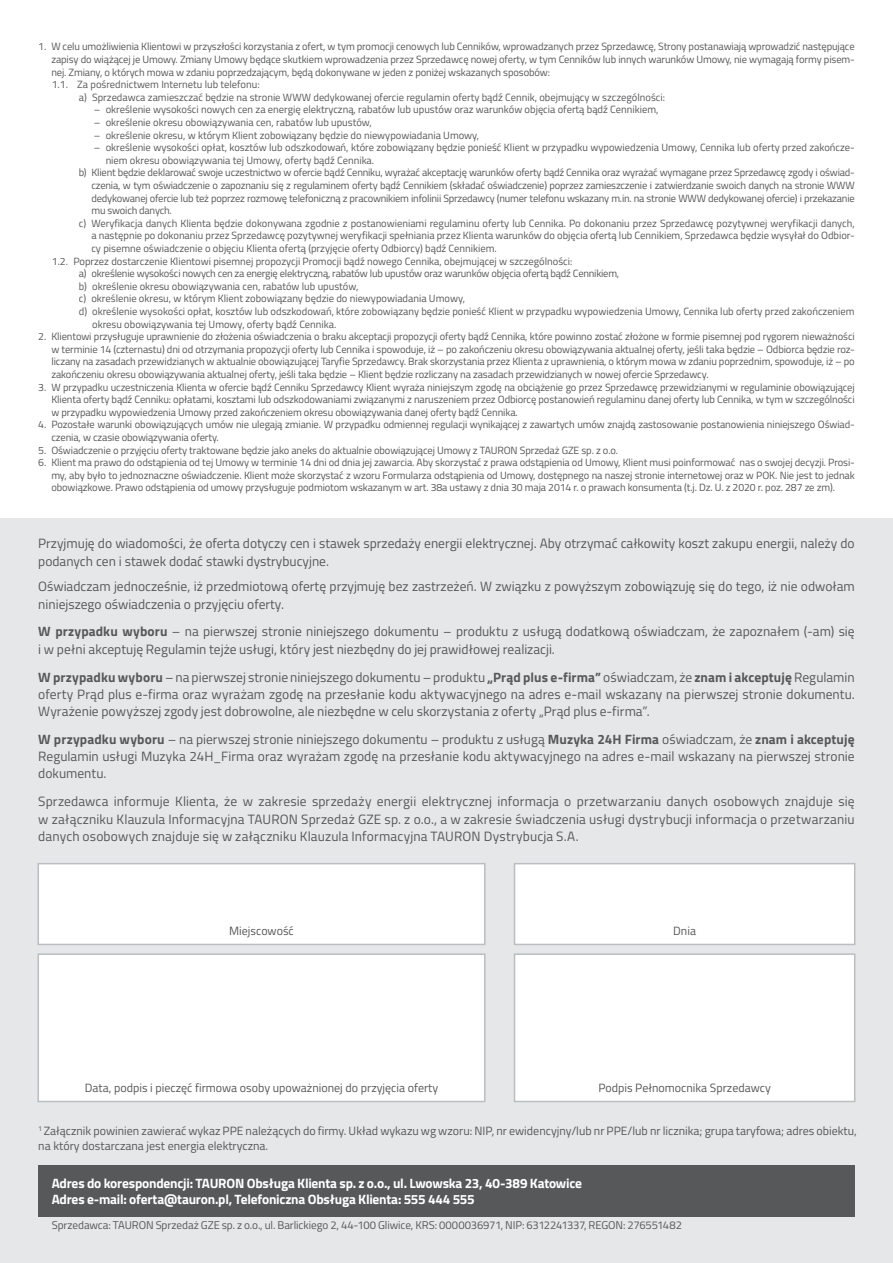
<style>
.page{position:relative;width:893px;height:1263px;background:#fff}
.page>*{position:absolute;margin:0;border:0;box-sizing:border-box;transform-origin:0 0}
.t1{font:13.5px/17.2px "Titillium";color:#57585a}
.t2{font:700 13.5px/16.2px "Titillium";letter-spacing:-.015em;color:#fff}
.t3{font:12px/14.4px "Titillium";color:#57585a}
.t4{font:11.25px "Titillium";letter-spacing:-.01em;color:#57585a}
.t5{font:10.5px/12.6px "Titillium";letter-spacing:-.01em;color:#57585a;text-align:justify}
.s1{font-weight:700}
</style>
<div class="page">
<div style="left:0;top:519px;width:893px;height:744px;background:#e6e7e9"></div>
<div style="left:38px;top:864px;width:447px;height:80px;background:#fff"></div>
<div style="left:38px;top:863px;width:447px;height:82px;border:2px solid #bcbdc0"></div>
<div style="left:514px;top:864px;width:341px;height:80px;background:#fff"></div>
<div style="left:514px;top:863px;width:341px;height:82px;border:2px solid #bcbdc0"></div>
<div style="left:38px;top:954px;width:447px;height:147px;background:#fff"></div>
<div style="left:38px;top:953px;width:447px;height:149px;border:2px solid #bcbdc0"></div>
<div style="left:514px;top:954px;width:341px;height:147px;background:#fff"></div>
<div style="left:514px;top:953px;width:341px;height:149px;border:2px solid #bcbdc0"></div>
<div style="left:38px;top:1165px;width:817px;height:51px;background:#57585a"></div>
<p class="t5" style="left:38px;top:40px;width:818px">1. W celu umożliwienia Klientowi w przyszłości korzystania z ofert, w tym promocji cenowych lub Cenników, wprowadzanych przez Sprzedawcę, Strony postanawiają wprowadzić następujące</p>
<p class="t5" style="left:51px;top:53px;width:805px">zapisy do wiążącej je Umowy. Zmiany Umowy będące skutkiem wprowadzenia przez Sprzedawcę nowej oferty, w tym Cenników lub innych warunków Umowy, nie wymagają formy pisem-</p>
<p class="t5" style="left:51px;top:65px;width:500px">nej. Zmiany, o których mowa w zdaniu poprzedzającym, będą dokonywane w jeden z poniżej wskazanych sposobów:</p>
<p class="t5" style="left:52px;top:78px;width:209px">1.1. Za pośrednictwem Internetu lub telefonu:</p>
<p class="t5" style="left:79px;top:90px;width:588px">a) Sprzedawca zamieszczać będzie na stronie WWW dedykowanej ofercie regulamin oferty bądź Cennik, obejmujący w szczególności:</p>
<p class="t5" style="left:94px;top:103px;width:566px">– określenie wysokości nowych cen za energię elektryczną, rabatów lub upustów oraz warunków objęcia ofertą bądź Cennikiem,</p>
<p class="t5" style="left:94px;top:116px;width:280px">– określenie okresu obowiązywania cen, rabatów lub upustów,</p>
<p class="t5" style="left:94px;top:128px;width:387px">– określenie okresu, w którym Klient zobowiązany będzie do niewypowiadania Umowy,</p>
<p class="t5" style="left:94px;top:141px;width:762px">– określenie wysokości opłat, kosztów lub odszkodowań, które zobowiązany będzie ponieść Klient w przypadku wypowiedzenia Umowy, Cennika lub oferty przed zakończe-</p>
<p class="t5" style="left:106px;top:153px;width:270px">niem okresu obowiązywania tej Umowy, oferty bądź Cennika.</p>
<p class="t5" style="left:79px;top:166px;width:777px">b) Klient będzie deklarować swoje uczestnictwo w ofercie bądź Cenniku, wyrażać akceptację warunków oferty bądź Cennika oraz wyrażać wymagane przez Sprzedawcę zgody i oświad-</p>
<p class="t5" style="left:92px;top:179px;width:765px">czenia, w tym oświadczenie o zapoznaniu się z regulaminem oferty bądź Cennikiem (składać oświadczenie) poprzez zamieszczenie i zatwierdzanie swoich danych na stronie WWW</p>
<p class="t5" style="left:92px;top:191px;width:765px">dedykowanej ofercie lub też poprzez rozmowę telefoniczną z pracownikiem infolinii Sprzedawcy (numer telefonu wskazany m.in. na stronie WWW dedykowanej ofercie) i przekazanie</p>
<p class="t5" style="left:92px;top:204px;width:82px">mu swoich danych.</p>
<p class="t5" style="left:79px;top:216px;width:777px">c) Weryfikacja danych Klienta będzie dokonywana zgodnie z postanowieniami regulaminu oferty lub Cennika. Po dokonaniu przez Sprzedawcę pozytywnej weryfikacji danych,</p>
<p class="t5" style="left:91px;top:229px;width:765px">a następnie po dokonaniu przez Sprzedawcę pozytywnej weryfikacji spełniania przez Klienta warunków do objęcia ofertą lub Cennikiem, Sprzedawca będzie wysyłał do Odbior-</p>
<p class="t5" style="left:91px;top:242px;width:407px">cy pisemne oświadczenie o objęciu Klienta ofertą (przyjęcie oferty Odbiorcy) bądź Cennikiem.</p>
<p class="t5" style="left:52px;top:254px;width:522px">1.2. Poprzez dostarczenie Klientowi pisemnej propozycji Promocji bądź nowego Cennika, obejmującej w szczególności:</p>
<p class="t5" style="left:79px;top:267px;width:542px">a) określenie wysokości nowych cen za energię elektryczną, rabatów lub upustów oraz warunków objęcia ofertą bądź Cennikiem,</p>
<p class="t5" style="left:79px;top:279px;width:281px">b) określenie okresu obowiązywania cen, rabatów lub upustów,</p>
<p class="t5" style="left:79px;top:292px;width:388px">c) określenie okresu, w którym Klient zobowiązany będzie do niewypowiadania Umowy,</p>
<p class="t5" style="left:79px;top:305px;width:777px">d) określenie wysokości opłat, kosztów lub odszkodowań, które zobowiązany będzie ponieść Klient w przypadku wypowiedzenia Umowy, Cennika lub oferty przed zakończeniem</p>
<p class="t5" style="left:92px;top:317px;width:246px">okresu obowiązywania tej Umowy, oferty bądź Cennika.</p>
<p class="t5" style="left:51px;top:330px;width:805px;text-indent:-13px">2. Klientowi przysługuje uprawnienie do złożenia oświadczenia o braku akceptacji propozycji oferty bądź Cennika, które powinno zostać złożone w formie pisemnej pod rygorem nieważności w terminie 14 (czternastu) dni od otrzymania propozycji oferty lub Cennika i spowoduje, iż – po zakończeniu okresu obowiązywania aktualnej oferty, jeśli taka będzie – Odbiorca będzie roz&shy;liczany na zasadach przewidzianych w aktualnie obowiązującej Taryfie Sprzedawcy. Brak skorzystania przez Klienta z uprawnienia, o którym mowa w zdaniu poprzednim, spowoduje, iż – po zakończeniu okresu obowiązywania aktualnej oferty, jeśli taka będzie – Klient będzie rozliczany na zasadach przewidzianych w nowej ofercie Sprzedawcy.</p>
<p class="t5" style="left:51px;top:380px;width:805px;text-indent:-13px">3. W przypadku uczestniczenia Klienta w ofercie bądź Cenniku Sprzedawcy Klient wyraża niniejszym zgodę na obciążenie go przez Sprzedawcę przewidzianymi w regulaminie obowiązującej Klienta oferty bądź Cenniku: opłatami, kosztami lub odszkodowaniami związanymi z naruszeniem przez Odbiorcę postanowień regulaminu danej oferty lub Cennika, w tym w szczególności w przypadku wypowiedzenia Umowy przed zakończeniem okresu obowiązywania danej oferty bądź Cennika.</p>
<p class="t5" style="left:51px;top:418px;width:805px;text-indent:-13px">4. Pozostałe warunki obowiązujących umów nie ulegają zmianie. W przypadku odmiennej regulacji wynikającej z zawartych umów znajdą zastosowanie postanowienia niniejszego Oświad&shy;czenia, w czasie obowiązywania oferty.</p>
<p class="t5" style="left:38px;top:443px;width:581px">5. Oświadczenie o przyjęciu oferty traktowane będzie jako aneks do aktualnie obowiązującej Umowy z TAURON Sprzedaż GZE sp. z o.o.</p>
<p class="t5" style="left:51px;top:456px;width:805px;text-indent:-13px">6. Klient ma prawo do odstąpienia od tej Umowy w terminie 14 dni od dnia jej zawarcia. Aby skorzystać z prawa odstąpienia od Umowy, Klient musi poinformować nas o swojej decyzji. Prosi&shy;my, aby było to jednoznaczne oświadczenie. Klient może skorzystać z wzoru Formularza odstąpienia od Umowy, dostępnego na naszej stronie internetowej oraz w POK. Nie jest to jednak obowiązkowe. Prawo odstąpienia od umowy przysługuje podmiotom wskazanym w art. 38a ustawy z dnia 30 maja 2014 r. o prawach konsumenta (t.j. Dz. U. z 2020 r. poz. 287 ze zm).</p>
<p class="t1" style="left:38px;top:534px;width:818px">Przyjmuję do wiadomości, że oferta dotyczy cen i stawek sprzedaży energii elektrycznej. Aby otrzymać całkowity koszt zakupu energii, należy do podanych cen i stawek dodać stawki dystrybucyjne.</p>
<p class="t1" style="left:38px;top:577px;width:818px">Oświadczam jednocześnie, iż przedmiotową ofertę przyjmuję bez zastrzeżeń. W związku z powyższym zobowiązuję się do tego, iż nie odwołam niniejszego oświadczenia o przyjęciu oferty.</p>
<p class="t1" style="left:38px;top:622px;width:818px"><span class="s1">W przypadku wyboru</span> – na pierwszej stronie niniejszego dokumentu – produktu z usługą dodatkową oświadczam, że zapoznałem (-am) się i w pełni akceptuję Regulamin tejże usługi, który jest niezbędny do jej prawidłowej realizacji.</p>
<p class="t1" style="left:38px;top:667px;width:818px;text-align:justify"><span class="s1">W przypadku wyboru</span> – na pierwszej stronie niniejszego dokumentu – produktu <span class="s1">„Prąd plus e-firma”</span> oświadczam, że <span class="s1">znam i akceptuję</span> Regulamin oferty Prąd plus e-firma oraz wyrażam zgodę na przesłanie kodu aktywacyjnego na adres e-mail wskazany na pierwszej stronie dokumentu.<br>Wyrażenie powyższej zgody jest dobrowolne, ale niezbędne w celu skorzystania z oferty „Prąd plus e-firma”.</p>
<p class="t1" style="left:38px;top:730px;width:818px;text-align:justify"><span class="s1">W przypadku wyboru</span> – na pierwszej stronie niniejszego dokumentu – produktu z usługą <span class="s1">Muzyka 24H Firma</span> oświadczam, że <span class="s1">znam i akceptuję </span>Regulamin usługi Muzyka 24H_Firma oraz wyrażam zgodę na przesłanie kodu aktywacyjnego na adres e-mail wskazany na pierwszej stronie dokumentu.</p>
<p class="t1" style="left:38px;top:792px;width:818px;text-align:justify">Sprzedawca informuje Klienta, że w zakresie sprzedaży energii elektrycznej informacja o przetwarzaniu danych osobowych znajduje się w załączniku Klauzula Informacyjna TAURON Sprzedaż GZE sp. z o.o., a w zakresie świadczenia usługi dystrybucji informacja o przetwarzaniu danych osobowych znajduje się w załączniku Klauzula Informacyjna TAURON Dystrybucja S.A.</p>
<p class="t3" style="left:229px;top:923px;width:66px">Miejscowość</p>
<p class="t3" style="left:673px;top:923px;width:24px">Dnia</p>
<p class="t3" style="left:85px;top:1080px;width:355px">Data, podpis i pieczęć firmowa osoby upoważnionej do przyjęcia oferty</p>
<p class="t3" style="left:598px;top:1080px;width:174px">Podpis Pełnomocnika Sprzedawcy</p>
<p class="t3" style="left:38px;top:1123px;width:820px"><sup>1</sup> Załącznik powinien zawierać wykaz PPE należących do firmy. Układ wykazu wg wzoru: NIP, nr ewidencyjny/lub nr PPE/lub nr licznika; grupa taryfowa; adres obiektu, na który dostarczana jest energia elektryczna.</p>
<p class="t2" style="left:52px;top:1174px;width:532px">Adres do korespondencji: TAURON Obsługa Klienta sp. z o.o., ul. Lwowska 23, 40-389 Katowice<br>Adres e-mail: oferta@tauron.pl, Telefoniczna Obsługa Klienta: 555 444 555</p>
<p class="t4" style="left:52px;top:1217px;width:632px">Sprzedawca: TAURON Sprzedaż GZE sp. z o.o., ul. Barlickiego 2, 44-100 Gliwice, KRS: 0000036971, NIP: 6312241337, REGON: 276551482</p>
</div>
